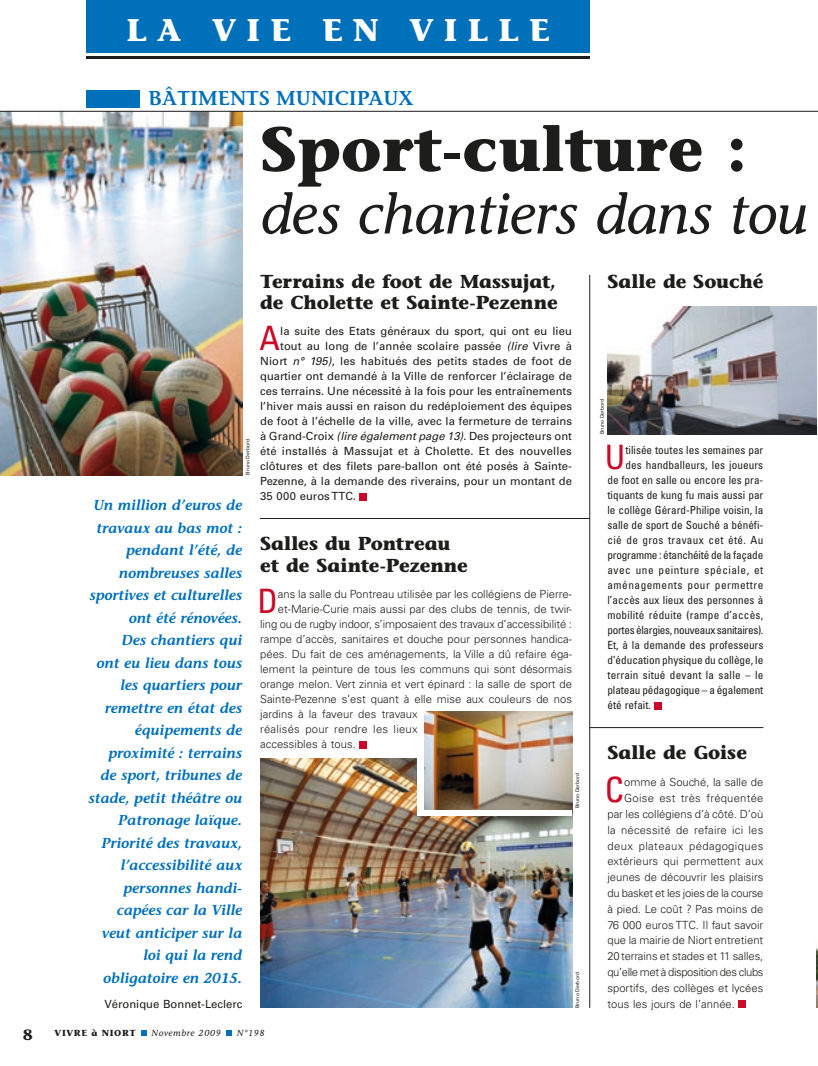
<style>
.page{position:relative;width:818px;height:1066px;background:#fff}
.page>*{position:absolute;margin:0;border:0;box-sizing:border-box;transform-origin:0 0}
.t1{font:700 62.5px "Stone Informal";color:#1d1d1b}
.t2{font:italic 56.25px "Stone Informal";letter-spacing:-.01em;color:#1d1d1b}
.t3{font:condensed 34.75px "Univers";color:#ca0a28}
.t4{font:condensed 33.62px "Univers";color:#ca0a28}
.t5{font:700 31.25px "Stone Informal";letter-spacing:.325em;color:#fff}
.t6{font:600 20px "Stone Informal";color:#0070ba}
.t7{font:700 18.75px/21.2px "Stone Informal";letter-spacing:-.005em;color:#1d1d1b}
.t8{font:700 15px "Stone Informal";color:#1d1d1b}
.t9{font:italic 600 14.38px/22.5px "Stone Informal";color:#0070ba;text-align:right}
.t10{font:300 11.25px "Univers";color:#1d1d1b}
.t11{font:11.25px "Univers";color:#1d1d1b}
.t12{font:condensed 11.25px "Univers";color:#1d1d1b}
.t13{font:condensed 11.25px "Univers";letter-spacing:.045em;color:#1d1d1b}
.t14{font:300 11.25px "Univers";letter-spacing:.02em;color:#1d1d1b}
.t15{font:condensed 11.25px "Univers";letter-spacing:-.025em;color:#1d1d1b}
.t16{font:300 11.25px "Univers";letter-spacing:-.035em;color:#1d1d1b}
.t17{font:condensed 11.25px "Univers";letter-spacing:-.02em;color:#1d1d1b}
.t18{font:condensed 11.25px "Univers";letter-spacing:.02em;color:#1d1d1b}
.t19{font:300 11.25px "Univers";letter-spacing:-.025em;color:#1d1d1b}
.t20{font:condensed 11.25px "Univers";letter-spacing:.03em;color:#1d1d1b}
.t21{font:300 11.25px "Univers";letter-spacing:.035em;color:#1d1d1b}
.t22{font:italic 8.75px "Stone Informal";letter-spacing:.075em;color:#1d1d1b}
.t23{font:700 8.75px "Stone Informal";letter-spacing:.075em;color:#1d1d1b}
.t24{font:5px "Univers";color:#1d1d1b}
.s1{font-style:italic}
</style>
<div class="page">
<div style="left:360px;top:741px;width:7px;height:7px;background:#ca0a28"></div>
<div style="left:739px;top:1000px;width:7px;height:8px;background:#ca0a28"></div>
<div style="left:360px;top:493px;width:7px;height:7px;background:#ca0a28"></div>
<div style="left:654px;top:702px;width:7px;height:7px;background:#ca0a28"></div>
<svg style="left:141px;top:1031px;width:5px;height:5px"></svg>
<svg style="left:226px;top:1031px;width:6px;height:5px"></svg>
<div style="left:86px;top:0;width:504px;height:53px;background:#0070ba"></div>
<hr style="left:86px;top:56px;width:504px;height:3px;background:#1d1d1b">
<div style="left:86px;top:90px;width:54px;height:18px;background:#0070ba"></div>
<img style="left:0;top:112px;width:242px;height:364px">
<img style="left:607px;top:306px;width:209px;height:128px">
<img style="left:816px;top:947px;width:2px;height:61px">
<img style="left:260px;top:759px;width:312px;height:249px">
<svg style="left:418px;top:712px;width:154px;height:103px"></svg>
<img style="left:425px;top:711px;width:147px;height:98px">
<hr style="left:260px;top:518px;width:330px;height:1px;background:#1d1d1b">
<hr style="left:590px;top:727px;width:173px;height:1px;background:#1d1d1b">
<hr style="left:589px;top:275px;width:1px;height:733px;background:#1d1d1b">
<hr style="left:0;top:111px;width:818px;height:1px;background:#1d1d1b">
<h3 class="t5" style="left:126px;top:11px;width:425px">la v ie en v ille</h3>
<h3 class="t6" style="left:148px;top:86px;width:66px">BÂTIMENT</h3>
<h3 class="t6" style="left:259px;top:86px;width:35px">S MUN</h3>
<h3 class="t6" style="left:327px;top:86px;width:88px">ICIPAUX</h3>
<h1 class="t1" style="left:260px;top:110px;width:488px">Sport-culture :</h1>
<h2 class="t2" style="left:260px;top:181px;width:549px">des chantiers dans tou</h2>
<p class="t24" style="left:245px;top:474px;width:37px;rotate:-90deg">Bruno Derbord</p>
<p class="t9" style="left:89px;top:494px;width:155px">Un million d’euros de travaux au bas mot : pendant l’été, de nombreuses salles sportives et culturelles ont été rénovées.<br>Des chantiers qui<br>ont eu lieu dans tous les quartiers pour remettre en état des équipements de proximité : terrains<br>de sport, tribunes de stade, petit théâtre ou<br>Patronage laïque.<br>Priorité des travaux, l’accessibilité aux personnes handi&shy;capées car la Ville veut anticiper sur la loi qui la rend obligatoire en 2015.</p>
<p class="t11" style="left:104px;top:997px;width:140px">Véronique Bonnet-Leclerc</p>
<h3 class="t7" style="left:260px;top:271px;width:299px">Terrains de foot de Massujat, de Cholette et Sainte-Pezenne</h3>
<h3 class="t4" style="left:260px;top:317px;width:22px">A</h3>
<p class="t11" style="left:280px;top:325px;width:293px">la suite des Etats généraux du sport, qui ont eu lieu</p>
<p class="t11" style="left:280px;top:340px;width:293px">tout au long de l’année scolaire passée <span class="s1">(lire</span> Vivre à</p>
<p class="t11" style="left:260px;top:355px;width:313px">Niort <span class="s1">n° 195)</span>, les habitués des petits stades de foot de</p>
<p class="t11" style="left:260px;top:370px;width:313px">quartier ont demandé à la Ville de renforcer l’éclairage de</p>
<p class="t11" style="left:260px;top:385px;width:313px">ces terrains. Une nécessité à la fois pour les entraînements</p>
<p class="t11" style="left:260px;top:400px;width:313px">l’hiver mais aussi en raison du redéploiement des équipes</p>
<p class="t11" style="left:260px;top:415px;width:313px">de foot à l’échelle de la ville, avec la fermeture de terrains</p>
<p class="t11" style="left:260px;top:430px;width:313px">à Grand-Croix <span class="s1">(lire également page 13)</span>. Des projecteurs ont</p>
<p class="t11" style="left:260px;top:445px;width:313px">été installés à Massujat et à Cholette. Et des nouvelles</p>
<p class="t11" style="left:260px;top:460px;width:313px">clôtures et des filets pare-ballon ont été posés à Sainte-</p>
<p class="t11" style="left:260px;top:475px;width:313px">Pezenne, à la demande des riverains, pour un montant de</p>
<p class="t11" style="left:260px;top:490px;width:97px">35 000 euros TTC.</p>
<h3 class="t7" style="left:260px;top:533px;width:209px">Salles du Pontreau et de Sainte-Pezenne</h3>
<h3 class="t4" style="left:257px;top:580px;width:22px">D</h3>
<p class="t10" style="left:278px;top:587px;width:296px">ans la salle du Pontreau utilisée par les collégiens de Pierre-</p>
<p class="t10" style="left:278px;top:602px;width:296px">et-Marie-Curie mais aussi par des clubs de tennis, de twir-</p>
<p class="t10" style="left:260px;top:617px;width:313px">ling ou de rugby indoor, s’imposaient des travaux d’accessibilité :</p>
<p class="t10" style="left:260px;top:632px;width:313px">rampe d’accès, sanitaires et douche pour personnes handica-</p>
<p class="t10" style="left:260px;top:647px;width:313px">pées. Du fait de ces aménagements, la Ville a dû refaire éga-</p>
<p class="t10" style="left:260px;top:662px;width:313px">lement la peinture de tous les communs qui sont désormais</p>
<p class="t10" style="left:260px;top:677px;width:313px">orange melon. Vert zinnia et vert épinard : la salle de sport de</p>
<p class="t10" style="left:260px;top:692px;width:313px">Sainte-Pezenne s’est quant à elle mise aux couleurs de nos</p>
<p class="t10" style="left:260px;top:707px;width:159px">jardins à la faveur des travaux</p>
<p class="t14" style="left:260px;top:722px;width:159px">réalisés pour rendre les lieux</p>
<p class="t10" style="left:260px;top:737px;width:97px">accessibles à tous.</p>
<p class="t24" style="left:574px;top:808px;width:37px;rotate:-90deg">Bruno Derbord</p>
<p class="t24" style="left:574px;top:1008px;width:37px;rotate:-90deg">Bruno Derbord</p>
<h3 class="t8" style="left:23px;top:1025px;width:11px">8</h3>
<p class="t23" style="left:55px;top:1027px;width:83px">Vivre à Niort</p>
<p class="t22" style="left:152px;top:1028px;width:71px">Novembre 2009</p>
<p class="t22" style="left:237px;top:1028px;width:29px">N°198</p>
<h3 class="t7" style="left:607px;top:271px;width:157px">Salle de Souché</h3>
<p class="t24" style="left:599px;top:434px;width:37px;rotate:-90deg">Bruno Derbord</p>
<h3 class="t4" style="left:605px;top:436px;width:22px">U</h3>
<p class="t12" style="left:625px;top:443px;width:139px">tilisée toutes les semaines par</p>
<p class="t12" style="left:625px;top:458px;width:139px">des handballeurs, les joueurs</p>
<p class="t12" style="left:607px;top:473px;width:157px">de foot en salle ou encore les pra-</p>
<p class="t12" style="left:607px;top:488px;width:157px">tiquants de kung fu mais aussi par</p>
<p class="t12" style="left:607px;top:503px;width:157px">le collège Gérard-Philipe voisin, la</p>
<p class="t12" style="left:607px;top:518px;width:157px">salle de sport de Souché a bénéfi-</p>
<p class="t20" style="left:607px;top:533px;width:157px">cié de gros travaux cet été. Au</p>
<p class="t17" style="left:607px;top:548px;width:157px">programme : étanchéité de la façade</p>
<p class="t13" style="left:607px;top:563px;width:157px">avec une peinture spéciale, et</p>
<p class="t13" style="left:607px;top:578px;width:157px">aménagements pour permettre</p>
<p class="t12" style="left:607px;top:593px;width:157px">l’accès aux lieux des personnes à</p>
<p class="t18" style="left:607px;top:608px;width:157px">mobilité réduite (rampe d’accès,</p>
<p class="t15" style="left:607px;top:623px;width:157px">portes élargies, nouveaux sanitaires).</p>
<p class="t12" style="left:607px;top:638px;width:157px">Et, à la demande des professeurs</p>
<p class="t12" style="left:607px;top:653px;width:157px">d’éducation physique du collège, le</p>
<p class="t12" style="left:607px;top:668px;width:157px">terrain situé devant la salle – le</p>
<p class="t12" style="left:607px;top:683px;width:157px">plateau pédagogique – a également</p>
<p class="t12" style="left:607px;top:698px;width:45px">été refait.</p>
<h3 class="t7" style="left:607px;top:742px;width:141px">Salle de Goise</h3>
<h3 class="t3" style="left:605px;top:768px;width:21px">C</h3>
<p class="t10" style="left:624px;top:776px;width:141px">omme à Souché, la salle de</p>
<p class="t14" style="left:624px;top:791px;width:141px">Goise est très fréquentée</p>
<p class="t10" style="left:607px;top:807px;width:157px">par les collégiens d’à côté. D’où</p>
<p class="t10" style="left:607px;top:823px;width:157px">la nécessité de refaire ici les</p>
<p class="t21" style="left:607px;top:839px;width:157px">deux plateaux pédagogiques</p>
<p class="t10" style="left:607px;top:855px;width:157px">extérieurs qui permettent aux</p>
<p class="t10" style="left:607px;top:870px;width:157px">jeunes de découvrir les plaisirs</p>
<p class="t19" style="left:607px;top:886px;width:158px">du basket et les joies de la course</p>
<p class="t10" style="left:607px;top:902px;width:157px">à pied. Le coût ? Pas moins de</p>
<p class="t10" style="left:607px;top:918px;width:157px">76 000 euros TTC. Il faut savoir</p>
<p class="t10" style="left:607px;top:934px;width:157px">que la mairie de Niort entretient</p>
<p class="t10" style="left:607px;top:949px;width:157px">20terrains et stades et 11 salles,</p>
<p class="t16" style="left:607px;top:965px;width:158px">qu’elle met à disposition des clubs</p>
<p class="t10" style="left:607px;top:981px;width:157px">sportifs, des collèges et lycées</p>
<p class="t10" style="left:607px;top:997px;width:129px">tous les jours de l’année.</p>
</div>
